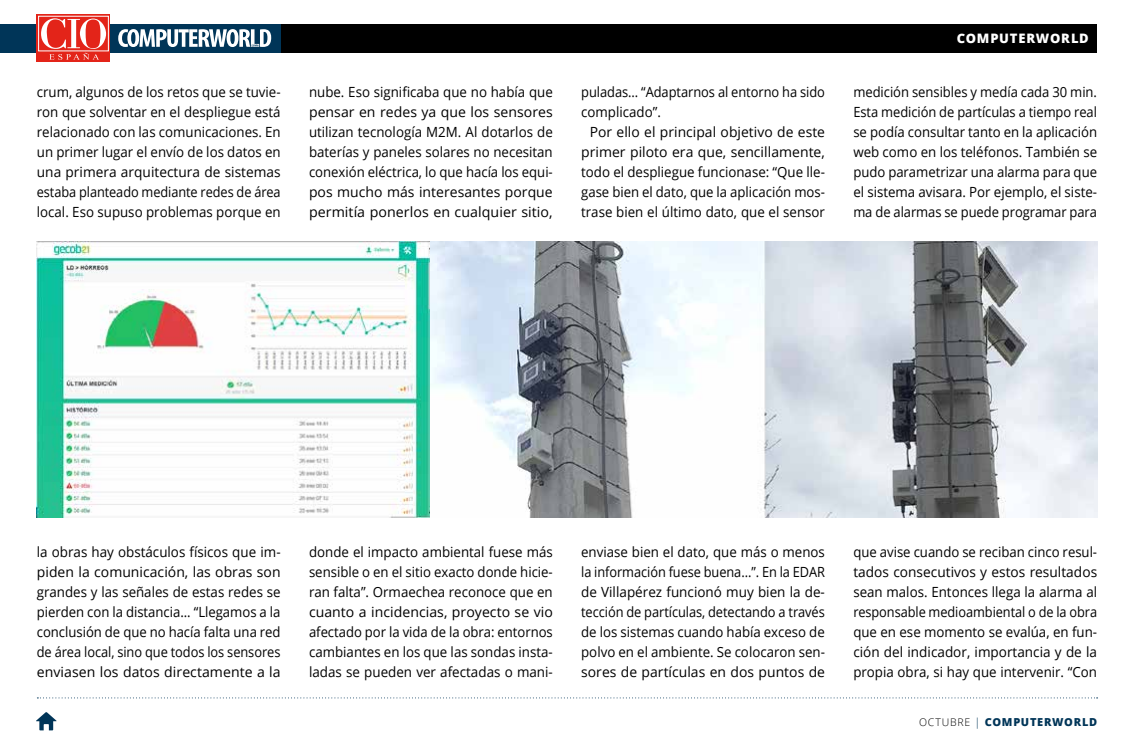
<style>
.page{position:relative;width:1134px;height:755px;background:#fff}
.page>*{position:absolute;margin:0;border:0;box-sizing:border-box;transform-origin:0 0}
.t1{font:14px/20px "Open Sans";color:#000;text-align:justify;scale:.95 1}
.t2{font:14px/20px "Open Sans";color:#000;text-align:justify;scale:.93 1}
.t3{font:14px/20px "Open Sans";color:#000;text-align:justify;scale:.96 1}
.t4{font:14px/20px "Open Sans";color:#000;text-align:justify;scale:.94 1}
.t5{font:14px/20px "Open Sans";color:#000;text-align:justify}
.t6{font:14px/20px "Open Sans";color:#000;scale:.92 1}
.t7{font:800 13px "Open Sans";letter-spacing:.06em;color:#fff}
.t8{font:800 11px "Open Sans";letter-spacing:.065em;color:#003558}
.s1{font-weight:300;font-size:10.5px;color:#000}
.s2{font-weight:300}
</style>
<div class="page">
<div style="left:37px;top:24px;width:1060px;height:28px;background:#000"></div>
<svg style="left:36px;top:712px;width:21px;height:17px"></svg>
<svg style="left:37px;top:697px;width:1061px;height:1px"></svg>
<div style="left:0;top:24px;width:281px;height:28px;background:#003558"></div>
<div style="left:37px;top:14px;width:73px;height:48px;background:linear-gradient(to right,#e32419,#e32419)"></div>
<div style="left:38px;top:16px;width:71px;height:35px;border:1px solid #fff"></div>
<svg style="left:41px;top:18px;width:65px;height:42px;background:#ea5d55"></svg>
<svg style="left:118px;top:29px;width:153px;height:18px"></svg>
<img style="left:37px;top:241px;width:394px;height:276px">
<svg style="left:431px;top:241px;width:666px;height:276px"></svg>
<p class="t1" style="left:37px;top:81px;width:258px">crum, algunos de los retos que se tuvie&shy;ron que solventar en el despliegue está relacionado con las comunicaciones. En un primer lugar el envío de los datos en una primera arquitectura de sistemas estaba planteado mediante redes de área local. Eso supuso problemas porque en</p>
<p class="t1" style="left:309px;top:81px;width:258px">nube. Eso significaba que no había que pensar en redes ya que los sensores utilizan tecnología M2M. Al dotarlos de baterías y paneles solares no necesitan conexión eléctrica, lo que hacía los equi&shy;pos mucho más interesantes porque permitía ponerlos en cualquier sitio,</p>
<p class="t6" style="left:581px;top:81px;width:267px">puladas... “Adaptarnos al entorno ha sido complicado”.</p>
<p class="t5" style="left:581px;top:121px;width:245px;text-indent:9px">Por ello el principal objetivo de este primer piloto era que, sencillamente, todo el despliegue funcionase: “Que lle&shy;gase bien el dato, que la aplicación mos&shy;trase bien el último dato, que el sensor</p>
<p class="t7" style="left:957px;top:29px;width:134px">COMPUTERWORLD</p>
<p class="t2" style="left:853px;top:81px;width:264px">medición sensibles y medía cada 30 min.<br>Esta medición de partículas a tiempo real se podía consultar tanto en la aplicación web como en los teléfonos. También se pudo parametrizar una alarma para que el sistema avisara. Por ejemplo, el siste&shy;ma de alarmas se puede programar para</p>
<p class="t3" style="left:37px;top:541px;width:255px">la obras hay obstáculos físicos que im&shy;piden la comunicación, las obras son grandes y las señales de estas redes se pierden con la distancia... “Llegamos a la conclusión de que no hacía falta una red de área local, sino que todos los sensores enviasen los datos directamente a la</p>
<p class="t1" style="left:309px;top:541px;width:258px">donde el impacto ambiental fuese más sensible o en el sitio exacto donde hicie&shy;ran falta”. Ormaechea reconoce que en cuanto a incidencias, proyecto se vio afectado por la vida de la obra: entornos cambiantes en los que las sondas insta&shy;ladas se pueden ver afectadas o mani-</p>
<p class="t1" style="left:581px;top:541px;width:258px">enviase bien el dato, que más o menos la información fuese buena...”. En la EDAR de Villapérez funcionó muy bien la de&shy;tección de partículas, detectando a través de los sistemas cuando había exceso de polvo en el ambiente. Se colocaron sen&shy;sores de partículas en dos puntos de</p>
<p class="t4" style="left:853px;top:541px;width:261px">que avise cuando se reciban cinco resul&shy;tados consecutivos y estos resultados sean malos. Entonces llega la alarma al responsable medioambiental o de la obra que en ese momento se evalúa, en fun&shy;ción del indicador, importancia y de la propia obra, si hay que intervenir. “Con</p>
<p class="t8" style="left:919px;top:713px;width:180px"><span class="s1">OCTUBRE</span> <span class="s2">|</span> COMPUTERWORLD</p>
</div>
